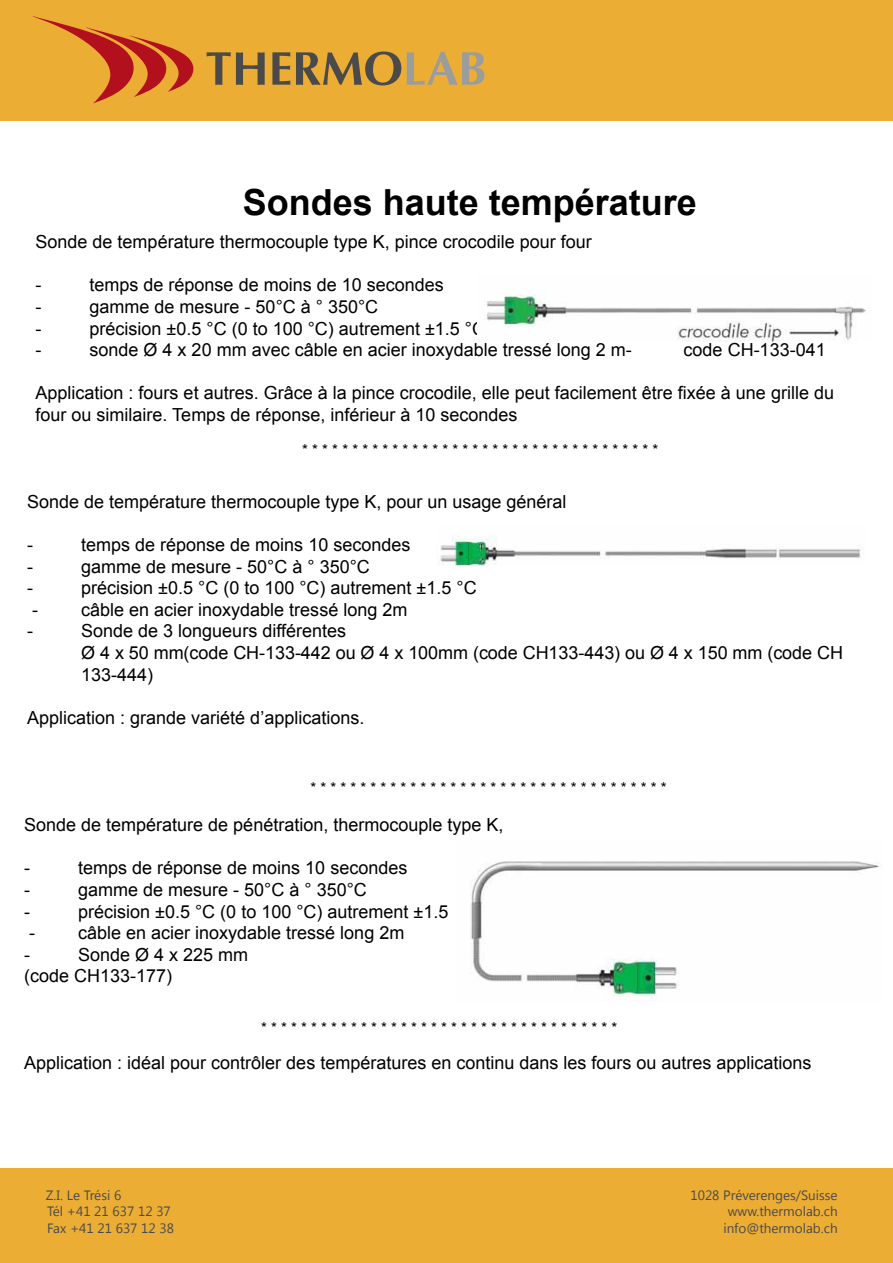
<style>
.page{position:relative;width:893px;height:1263px;background:#fff}
.page>*{position:absolute;margin:0;border:0;box-sizing:border-box;transform-origin:0 0}
.t1{font:700 36px "Arial";color:#000}
.t2{font:18px/21.6px "Arial";color:#000}
.t3{font:15px "Arial";color:#000}
.t4{font:13.5px "Segoe UI";color:#4b4a4a}
</style>
<div class="page">
<div style="left:0;top:1168px;width:893px;height:95px;background:#ecad35"></div>
<div style="left:0;top:0;width:893px;height:120px;background:#ecad35"></div>
<svg style="left:32px;top:16px;width:162px;height:87px"></svg>
<svg style="left:206px;top:52px;width:59px;height:33px"></svg>
<svg style="left:272px;top:52px;width:18px;height:33px"></svg>
<svg style="left:296px;top:52px;width:105px;height:33px"></svg>
<svg style="left:407px;top:52px;width:77px;height:33px"></svg>
<img style="left:486px;top:289px;width:380px;height:53px">
<img style="left:440px;top:536px;width:421px;height:30px">
<img style="left:470px;top:861px;width:411px;height:136px">
<h1 class="t1" style="left:243px;top:178px;width:456px">Sondes haute température</h1>
<p class="t2" style="left:36px;top:231px;width:558px">Sonde de température thermocouple type K, pince crocodile pour four</p>
<p class="t2" style="left:36px;top:275px;width:7px">-</p>
<p class="t2" style="left:90px;top:275px;width:356px">temps de réponse de moins de 10 secondes</p>
<p class="t2" style="left:36px;top:296px;width:7px">-</p>
<p class="t2" style="left:90px;top:296px;width:290px">gamme de mesure - 50°C à ° 350°C</p>
<p class="t2" style="left:36px;top:318px;width:7px">-</p>
<p class="t2" style="left:90px;top:318px;width:397px">précision ±0.5 °C (0 to 100 °C) autrement ±1.5 °C</p>
<p class="t2" style="left:36px;top:339px;width:7px">-</p>
<p class="t2" style="left:90px;top:339px;width:544px">sonde Ø 4 x 20 mm avec câble en acier inoxydable tressé long 2 m-</p>
<p class="t2" style="left:684px;top:339px;width:144px">code CH-133-041</p>
<p class="t2" style="left:36px;top:383px;width:800px">Application : fours et autres. Grâce à la pince crocodile, elle peut facilement être fixée à une grille du four ou similaire. Temps de réponse, inférieur à 10 secondes</p>
<p class="t3" style="left:302px;top:439px;width:358px">* * * * * * * * * * * * * * * * * * * * * * * * * * * * * * * * * * * *</p>
<p class="t2" style="left:27px;top:491px;width:541px">Sonde de température thermocouple type K, pour un usage général</p>
<p class="t2" style="left:27px;top:534px;width:7px">-</p>
<p class="t2" style="left:81px;top:534px;width:331px">temps de réponse de moins 10 secondes</p>
<p class="t2" style="left:27px;top:556px;width:7px">-</p>
<p class="t2" style="left:81px;top:556px;width:290px">gamme de mesure - 50°C à ° 350°C</p>
<p class="t2" style="left:27px;top:577px;width:7px">-</p>
<p class="t2" style="left:81px;top:577px;width:397px">précision ±0.5 °C (0 to 100 °C) autrement ±1.5 °C</p>
<p class="t2" style="left:27px;top:599px;width:382px">- câble en acier inoxydable tressé long 2m -</p>
<p class="t2" style="left:81px;top:620px;width:763px">Sonde de 3 longueurs différentes<br>Ø 4 x 50 mm(code CH-133-442 ou Ø 4 x 100mm (code CH133-443) ou Ø 4 x 150 mm (code CH<br>133-444)</p>
<p class="t2" style="left:27px;top:707px;width:339px">Application : grande variété d’applications.</p>
<p class="t3" style="left:310px;top:778px;width:358px">* * * * * * * * * * * * * * * * * * * * * * * * * * * * * * * * * * * *</p>
<p class="t2" style="left:24px;top:814px;width:481px">Sonde de température de pénétration, thermocouple type K,</p>
<p class="t2" style="left:24px;top:857px;width:7px">-</p>
<p class="t2" style="left:78px;top:857px;width:331px">temps de réponse de moins 10 secondes</p>
<p class="t2" style="left:24px;top:879px;width:7px">-</p>
<p class="t2" style="left:78px;top:879px;width:290px">gamme de mesure - 50°C à ° 350°C</p>
<p class="t2" style="left:24px;top:901px;width:7px">-</p>
<p class="t2" style="left:78px;top:901px;width:372px">précision ±0.5 °C (0 to 100 °C) autrement ±1.5</p>
<p class="t2" style="left:24px;top:922px;width:382px">- câble en acier inoxydable tressé long 2m -</p>
<p class="t2" style="left:24px;top:944px;width:226px;text-indent:54px">Sonde Ø 4 x 225 mm (code CH133-177)</p>
<p class="t3" style="left:261px;top:1018px;width:358px">* * * * * * * * * * * * * * * * * * * * * * * * * * * * * * * * * * * *</p>
<p class="t2" style="left:24px;top:1052px;width:789px">Application : idéal pour contrôler des températures en continu dans les fours ou autres applications</p>
<p class="t4" style="left:46px;top:1186px;width:77px">Z.I. Le Trési 6</p>
<p class="t4" style="left:690px;top:1186px;width:149px">1028 Préverenges/Suisse</p>
<p class="t4" style="left:47px;top:1202px;width:125px">Tél +41 21 637 12 37</p>
<p class="t4" style="left:728px;top:1202px;width:111px">www.thermolab.ch</p>
<p class="t4" style="left:47px;top:1218px;width:128px">Fax +41 21 637 12 38</p>
<p class="t4" style="left:723px;top:1218px;width:116px">info@thermolab.ch</p>
</div>
